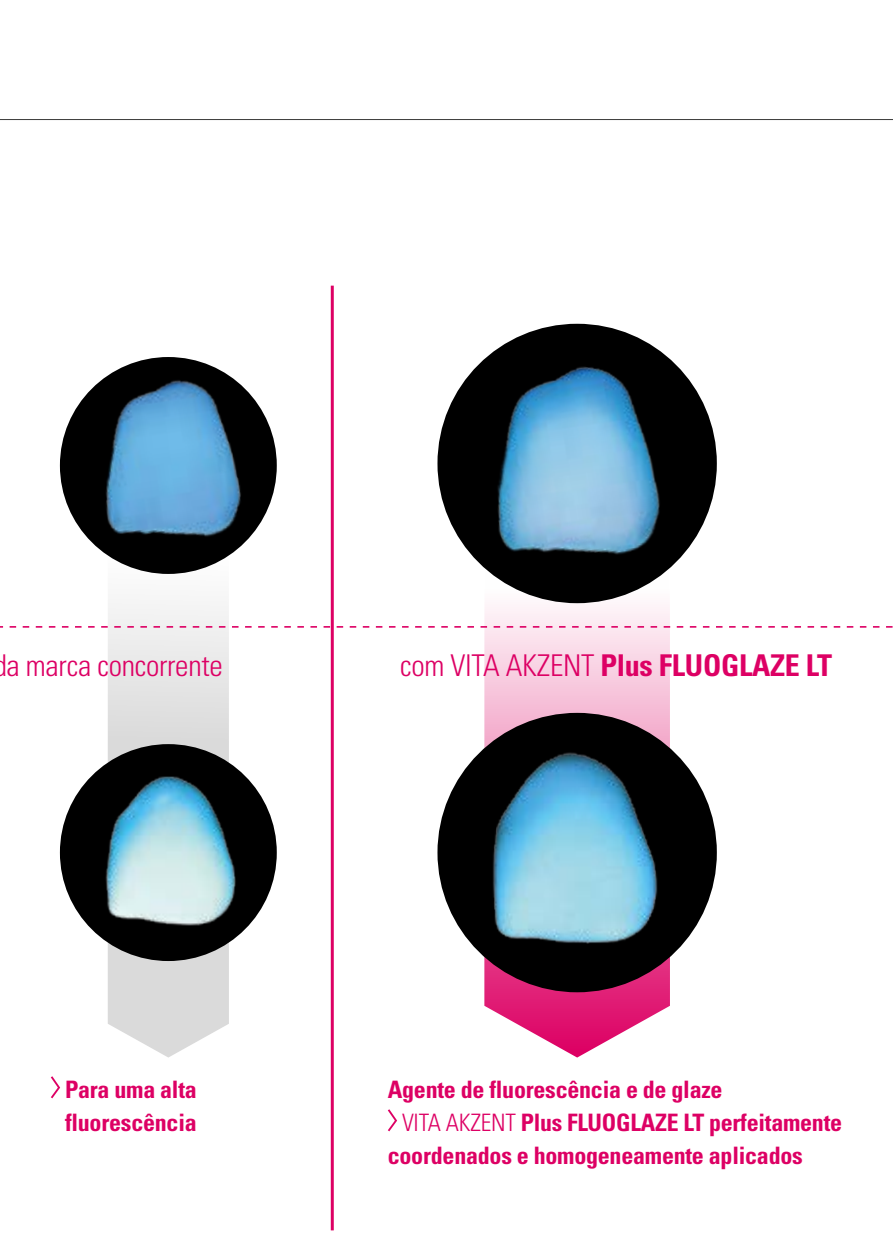
<style>
.page{position:relative;width:893px;height:1259px;background:#fff}
.page>*{position:absolute;margin:0;border:0;box-sizing:border-box;transform-origin:0 0}
.t1{font:700 condensed 30px "Univers LT Std";letter-spacing:-.01em;color:#dd0064}
.t2{font:300 condensed 30px "Univers LT Std";letter-spacing:-.01em;color:#dd0064}
.t3{font:700 condensed 24px/33px "Univers LT Std";letter-spacing:-.01em;color:#dd0064}
.s1{font-weight:300}
</style>
<div class="page">
<hr style="left:0;top:119px;width:893px;height:1px;background:#3b3b3a">
<svg style="left:484px;top:568px;width:186px;height:489px"></svg>
<svg style="left:108px;top:557px;width:121px;height:500px"></svg>
<img style="left:437px;top:324px;width:280px;height:279px;border-radius:140px">
<img style="left:60px;top:744px;width:217px;height:217px;border-radius:108px">
<img style="left:437px;top:713px;width:280px;height:279px;border-radius:140px">
<hr style="left:331px;top:286px;width:3px;height:944px;background:#dd0064">
<svg style="left:0;top:626px;width:893px;height:1px"></svg>
<img style="left:60px;top:357px;width:217px;height:217px;border-radius:108px">
<svg style="left:50px;top:1076px;width:10px;height:23px"></svg>
<svg style="left:387px;top:1109px;width:10px;height:23px"></svg>
<p class="t2" style="left:7px;top:647px;width:218px">a marca concorrente</p>
<p class="t1" style="left:400px;top:647px;width:434px"><span class="s1">com VITA AKZENT</span> Plus FLUOGLAZE LT</p>
<p class="t3" style="left:65px;top:1073px;width:133px">Para uma alta fluorescência</p>
<p class="t3" style="left:388px;top:1073px;width:336px">Agente de fluorescência e de glaze</p>
<p class="t3" style="left:402px;top:1106px;width:442px"><span class="s1">VITA AKZENT</span> Plus FLUOGLAZE LT perfeitamente</p>
<p class="t3" style="left:388px;top:1139px;width:417px">coordenados e homogeneamente aplicados</p>
</div>
